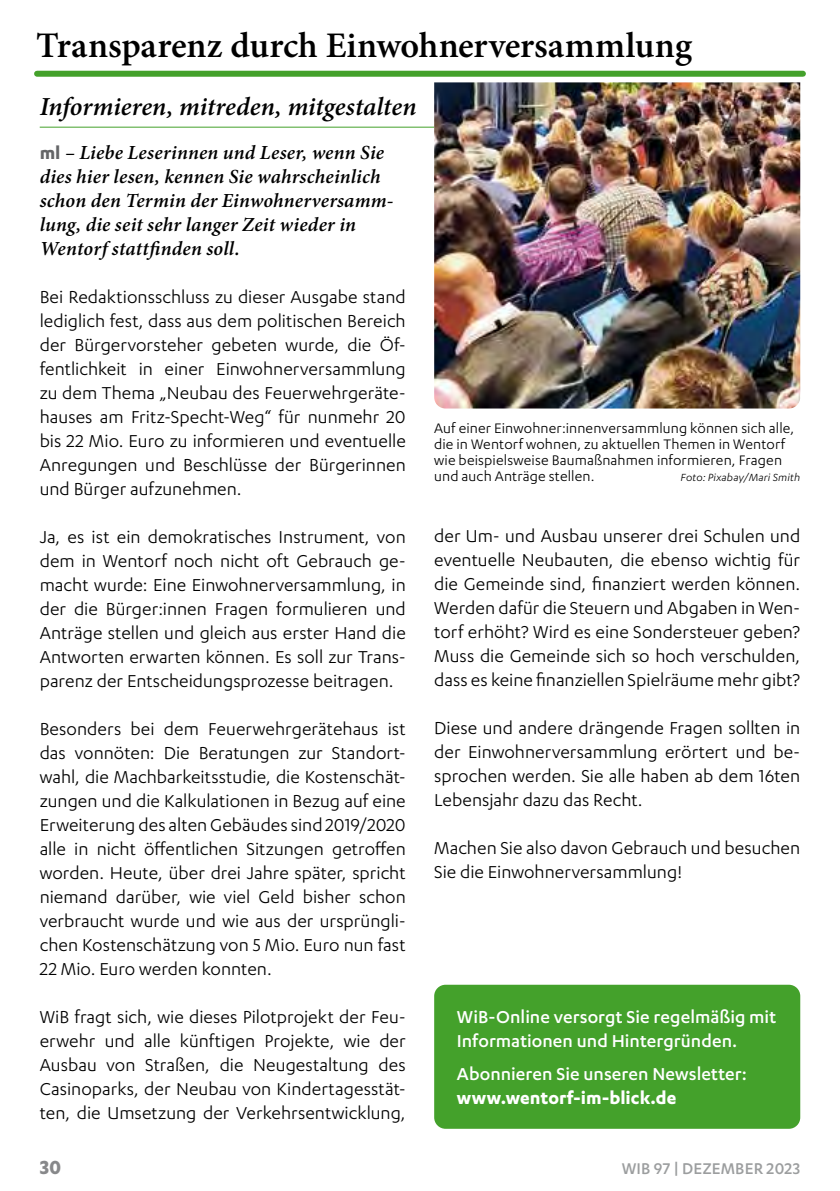
<style>
.page{position:relative;width:840px;height:1191px;background:#fff}
.page>*{position:absolute;margin:0;border:0;box-sizing:border-box;transform-origin:0 0}
.t1{font:600 36px "Minion Pro";letter-spacing:-.005em;color:#000}
.t2{font:italic 600 26px "Minion Pro";color:#000}
.t3{font:700 22px "Karbon";color:#87888a}
.t4{font:20px/24px "Karbon";color:#000;text-align:justify}
.t5{font:italic 600 20px/24px "Minion Pro";letter-spacing:.01em;color:#000}
.t6{font:500 20px/24px "Karbon";letter-spacing:.005em;color:#fff}
.t7{font:700 20px "Karbon";letter-spacing:.005em;color:#fff}
.t8{font:500 18px "Karbon";letter-spacing:.01em;color:#9c9e9f}
.t9{font:16px/16px "Karbon";letter-spacing:.01em;color:#000}
.t10{font:italic 12px "Karbon";letter-spacing:.02em;color:#000}
.s1{font-family:"Karbon";font-weight:700;font-style:normal;color:#646567}
</style>
<div class="page">
<div style="left:37px;top:71px;width:765px;height:6px;background:#44a12b"></div>
<hr style="left:40px;top:127px;width:394px;height:1px;background:#44a12b">
<div style="left:434px;top:984px;width:365px;height:144px;background:#44a12b;border-radius:11px"></div>
<img style="left:434px;top:82px;width:365px;height:326px">
<h1 class="t1" style="left:36px;top:20px;width:657px">Transparenz durch Einwohnerversammlung</h1>
<h2 class="t2" style="left:40px;top:89px;width:378px">Informieren, mitreden, mitgestalten</h2>
<p class="t5" style="left:40px;top:140px;width:355px"><span class="s1">ml</span> – Liebe Leserinnen und Leser, wenn Sie dies hier lesen, kennen Sie wahrscheinlich schon den Termin der Einwohnerversamm&shy;lung, die seit sehr langer Zeit wieder in Wentorf stattfinden soll.</p>
<p class="t4" style="left:40px;top:284px;width:367px">Bei Redaktionsschluss zu dieser Ausgabe stand lediglich fest, dass aus dem politischen Bereich der Bürgervorsteher gebeten wurde, die Öf&shy;fentlichkeit in einer Einwohnerversammlung zu dem Thema „Neubau des Feuerwehrgeräte&shy;hauses am Fritz-Specht-Weg“ für nunmehr 20 bis 22 Mio. Euro zu informieren und eventuelle Anregungen und Beschlüsse der Bürgerinnen und Bürger aufzunehmen.</p>
<p class="t4" style="left:40px;top:524px;width:367px">Ja, es ist ein demokratisches Instrument, von dem in Wentorf noch nicht oft Gebrauch ge&shy;macht wurde: Eine Einwohnerversammlung, in der die Bürger:innen Fragen formulieren und Anträge stellen und gleich aus erster Hand die Antworten erwarten können. Es soll zur Trans&shy;parenz der Entscheidungsprozesse beitragen.</p>
<p class="t4" style="left:40px;top:716px;width:367px">Besonders bei dem Feuerwehrgerätehaus ist das vonnöten: Die Beratungen zur Standort&shy;wahl, die Machbarkeitsstudie, die Kostenschät&shy;zungen und die Kalkulationen in Bezug auf eine Erweiterung des alten Gebäudes sind 2019/2020 alle in nicht öffentlichen Sitzungen getroffen worden. Heute, über drei Jahre später, spricht niemand darüber, wie viel Geld bisher schon verbraucht wurde und wie aus der ursprüngli&shy;chen Kostenschätzung von 5 Mio. Euro nun fast 22 Mio. Euro werden konnten.</p>
<p class="t4" style="left:40px;top:1004px;width:367px">WiB fragt sich, wie dieses Pilotprojekt der Feu&shy;erwehr und alle künftigen Projekte, wie der Ausbau von Straßen, die Neugestaltung des Casinoparks, der Neubau von Kindertagesstät&shy;ten, die Umsetzung der Verkehrsentwicklung,</p>
<p class="t9" style="left:434px;top:419px;width:361px">Auf einer Einwohner:innenversammlung können sich alle, die in Wentorf wohnen, zu aktuellen Themen in Wentorf wie beispielsweise Baumaßnahmen informieren, Fragen und auch Anträge stellen.</p>
<p class="t10" style="left:680px;top:470px;width:121px">Foto: Pixabay/Mari Smith</p>
<p class="t4" style="left:434px;top:523px;width:367px">der Um- und Ausbau unserer drei Schulen und eventuelle Neubauten, die ebenso wichtig für die Gemeinde sind, finanziert werden können.<br>Werden dafür die Steuern und Abgaben in Wen&shy;torf erhöht? Wird es eine Sondersteuer geben?<br>Muss die Gemeinde sich so hoch verschulden, dass es keine finanziellen Spielräume mehr gibt?</p>
<p class="t4" style="left:434px;top:715px;width:367px">Diese und andere drängende Fragen sollten in der Einwohnerversammlung erörtert und be&shy;sprochen werden. Sie alle haben ab dem 16ten Lebensjahr dazu das Recht.</p>
<p class="t4" style="left:434px;top:835px;width:367px">Machen Sie also davon Gebrauch und besuchen<br>Sie die Einwohnerversammlung!</p>
<p class="t6" style="left:456px;top:1004px;width:320px">WiB-Online versorgt Sie regelmäßig mit<br>Informationen und Hintergründen.</p>
<p class="t6" style="left:456px;top:1060px;width:291px">Abonnieren Sie unseren Newsletter:</p>
<p class="t7" style="left:456px;top:1086px;width:221px">www.wentorf-im-blick.de</p>
<p class="t3" style="left:40px;top:1154px;width:23px">30</p>
<p class="t8" style="left:621px;top:1158px;width:180px">WIB 97 | DEZEMBER 2023</p>
</div>
